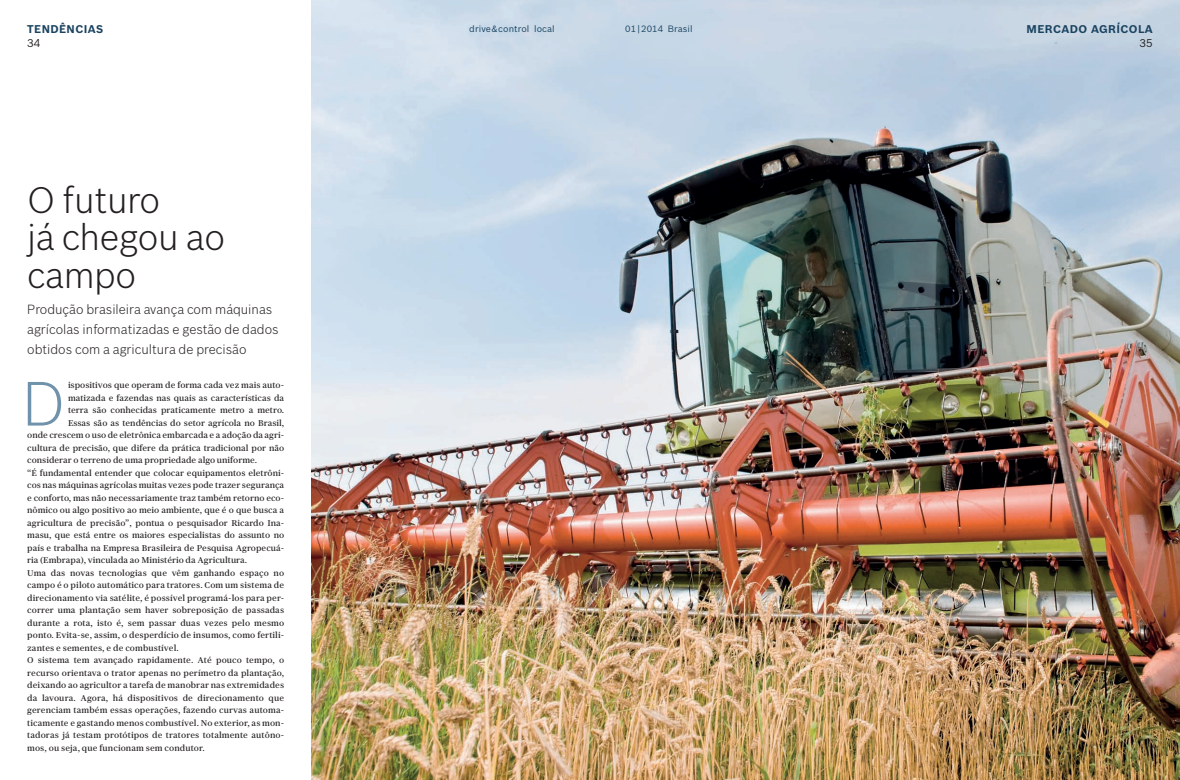
<style>
.page{position:relative;width:1180px;height:780px;background:#fff}
.page>*{position:absolute;margin:0;border:0;box-sizing:border-box;transform-origin:0 0}
.t1{font:300 60.9px "Bosch Sans";color:#7093ab}
.t2{font:300 36px/37.5px "Bosch Sans";letter-spacing:-.01em;color:#231f20}
.t3{font:300 13px/20px "Bosch Sans";color:#231f20}
.t4{font:700 11px "Bosch Sans";letter-spacing:.04em;color:#1a4360}
.t5{font:11px "Bosch Sans";color:#231f20}
.t6{font:9px "Bosch Sans";letter-spacing:.01em;color:#1a4360}
.t7{font:8.5px "Bosch Serif";color:#231f20}
</style>
<div class="page">
<img style="left:311px;top:0;width:868px;height:780px">
<p class="t4" style="left:27px;top:22px;width:78px">TENDÊNCIAS</p>
<p class="t5" style="left:27px;top:36px;width:15px">34</p>
<h2 class="t2" style="left:27px;top:180px;width:199px">O futuro<br>já chegou ao campo</h2>
<h3 class="t3" style="left:27px;top:299px;width:253px">Produção brasileira avança com máquinas agrícolas informatizadas e gestão de dados obtidos com a agricultura de precisão</h3>
<h1 class="t1" style="left:22px;top:366px;width:45px">D</h1>
<p class="t7" style="left:68px;top:380px;width:218px">ispositivos que operam de forma cada vez mais auto-</p>
<p class="t7" style="left:68px;top:392px;width:218px">matizada e fazendas nas quais as características da</p>
<p class="t7" style="left:68px;top:405px;width:218px">terra são conhecidas praticamente metro a metro.</p>
<p class="t7" style="left:68px;top:417px;width:218px">Essas são as tendências do setor agrícola no Brasil,</p>
<p class="t7" style="left:27px;top:430px;width:258px">onde crescem o uso de eletrônica embarcada e a adoção da agri-</p>
<p class="t7" style="left:27px;top:442px;width:258px">cultura de precisão, que difere da prática tradicional por não</p>
<p class="t7" style="left:27px;top:455px;width:231px">considerar o terreno de uma propriedade algo uniforme.</p>
<p class="t7" style="left:27px;top:468px;width:258px">“É fundamental entender que colocar equipamentos eletrôni-</p>
<p class="t7" style="left:27px;top:480px;width:258px">cos nas máquinas agrícolas muitas vezes pode trazer segurança</p>
<p class="t7" style="left:27px;top:493px;width:258px">e conforto, mas não necessariamente traz também retorno eco-</p>
<p class="t7" style="left:27px;top:505px;width:258px">nômico ou algo positivo ao meio ambiente, que é o que busca a</p>
<p class="t7" style="left:27px;top:518px;width:258px">agricultura de precisão”, pontua o pesquisador Ricardo Ina-</p>
<p class="t7" style="left:27px;top:530px;width:258px">masu, que está entre os maiores especialistas do assunto no</p>
<p class="t7" style="left:27px;top:543px;width:258px">país e trabalha na Empresa Brasileira de Pesquisa Agropecuá-</p>
<p class="t7" style="left:27px;top:555px;width:221px">ria (Embrapa), vinculada ao Ministério da Agricultura.</p>
<p class="t7" style="left:27px;top:568px;width:258px">Uma das novas tecnologias que vêm ganhando espaço no</p>
<p class="t7" style="left:27px;top:580px;width:258px">campo é o piloto automático para tratores. Com um sistema de</p>
<p class="t7" style="left:27px;top:593px;width:258px">direcionamento via satélite, é possível programá-los para per-</p>
<p class="t7" style="left:27px;top:605px;width:258px">correr uma plantação sem haver sobreposição de passadas</p>
<p class="t7" style="left:27px;top:618px;width:258px">durante a rota, isto é, sem passar duas vezes pelo mesmo</p>
<p class="t7" style="left:27px;top:630px;width:258px">ponto. Evita-se, assim, o desperdício de insumos, como fertili-</p>
<p class="t7" style="left:27px;top:643px;width:153px">zantes e sementes, e de combustível.</p>
<p class="t7" style="left:27px;top:655px;width:258px">O sistema tem avançado rapidamente. Até pouco tempo, o</p>
<p class="t7" style="left:27px;top:668px;width:258px">recurso orientava o trator apenas no perímetro da plantação,</p>
<p class="t7" style="left:27px;top:680px;width:258px">deixando ao agricultor a tarefa de manobrar nas extremidades</p>
<p class="t7" style="left:27px;top:693px;width:258px">da lavoura. Agora, há dispositivos de direcionamento que</p>
<p class="t7" style="left:27px;top:705px;width:258px">gerenciam também essas operações, fazendo curvas automa-</p>
<p class="t7" style="left:27px;top:718px;width:258px">ticamente e gastando menos combustível. No exterior, as mon-</p>
<p class="t7" style="left:27px;top:730px;width:258px">tadoras já testam protótipos de tratores totalmente autôno-</p>
<p class="t7" style="left:27px;top:743px;width:179px">mos, ou seja, que funcionam sem condutor.</p>
<p class="t6" style="left:469px;top:23px;width:87px">drive &amp; control local</p>
<p class="t6" style="left:625px;top:23px;width:69px">01 | 2014 Brasil</p>
<p class="t4" style="left:1026px;top:22px;width:126px">MERCADO AGRÍCOLA</p>
<p class="t5" style="left:1139px;top:36px;width:15px">35</p>
</div>
